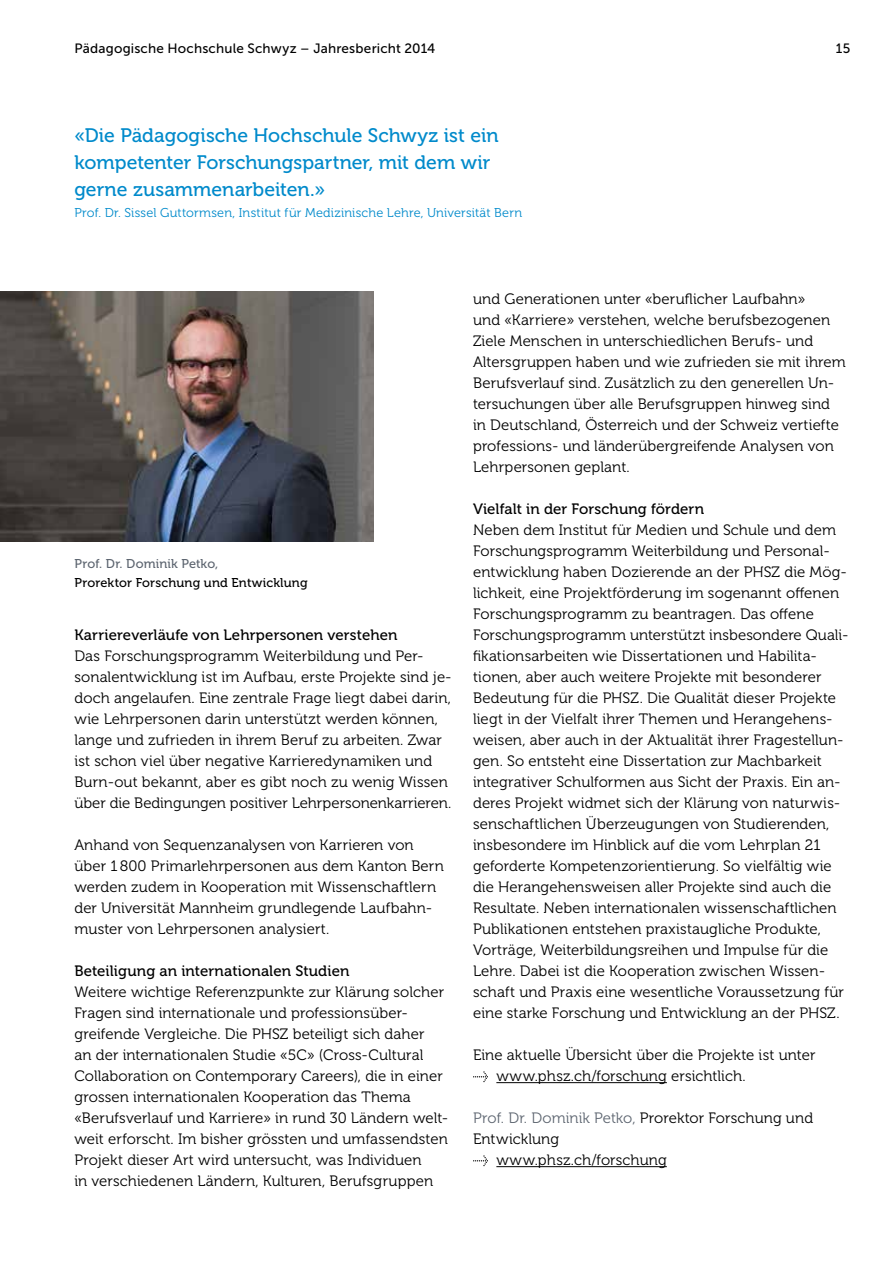
<style>
.page{position:relative;width:893px;height:1263px;background:#fff}
.page>*{position:absolute;margin:0;border:0;box-sizing:border-box;transform-origin:0 0}
.t1{font:19.5px/27px "Museo 500";color:#008acb}
.t2{font:15px/21px "Museo 300";letter-spacing:.005em;color:#000}
.t3{font:15px "Museo 500";letter-spacing:.005em;color:#000}
.t4{font:15px "Museo 300";letter-spacing:.005em;color:#5d6570}
.t5{font:13.5px "Museo Sans 500";letter-spacing:.015em;color:#000}
.t6{font:12.75px "Museo 300";letter-spacing:.015em;color:#008acb}
.t7{font:12.75px "Museo 500";letter-spacing:.015em;color:#000}
.t8{font:12.75px "Museo 500";letter-spacing:.01em;color:#5d6570}
.s1{color:#000}
</style>
<div class="page">
<img style="left:0;top:291px;width:373px;height:250px">
<hr style="left:496px;top:1082px;width:171px;height:1px;background:#000">
<hr style="left:496px;top:1166px;width:171px;height:1px;background:#000">
<svg style="left:473px;top:1071px;width:15px;height:11px"></svg>
<svg style="left:473px;top:1155px;width:15px;height:11px"></svg>
<p class="t5" style="left:74px;top:41px;width:362px">Pädagogische Hochschule Schwyz – Jahresbericht 2014</p>
<p class="t5" style="left:836px;top:41px;width:16px">15</p>
<h1 class="t1" style="left:74px;top:122px;width:426px">«Die Pädagogische Hochschule Schwyz ist ein kompetenter Forschungspartner, mit dem wir gerne zusammenarbeiten.»</h1>
<p class="t6" style="left:74px;top:206px;width:449px">Prof. Dr. Sissel Guttormsen, Institut für Medizinische Lehre, Universität Bern</p>
<p class="t8" style="left:74px;top:557px;width:145px">Prof. Dr. Dominik Petko,</p>
<p class="t7" style="left:74px;top:575px;width:235px">Prorektor Forschung und Entwicklung</p>
<p class="t3" style="left:74px;top:627px;width:325px">Karriereverläufe von Lehrpersonen verstehen</p>
<p class="t2" style="left:74px;top:646px;width:379px">Das Forschungsprogramm Weiterbildung und Per&shy;sonalentwicklung ist im Aufbau, erste Projekte sind je&shy;doch angelaufen. Eine zentrale Frage liegt dabei darin, wie Lehrpersonen darin unterstützt werden können, lange und zufrieden in ihrem Beruf zu arbeiten. Zwar ist schon viel über negative Karrieredynamiken und Burn-out bekannt, aber es gibt noch zu wenig Wissen über die Bedingungen positiver Lehrpersonenkarrieren.</p>
<p class="t2" style="left:74px;top:835px;width:371px">Anhand von Sequenzanalysen von Karrieren von über 1800 Primarlehrpersonen aus dem Kanton Bern werden zudem in Kooperation mit Wissenschaftlern der Universität Mannheim grundlegende Laufbahn&shy;muster von Lehrpersonen analysiert.</p>
<p class="t3" style="left:74px;top:963px;width:277px">Beteiligung an internationalen Studien</p>
<p class="t2" style="left:74px;top:982px;width:375px">Weitere wichtige Referenzpunkte zur Klärung solcher Fragen sind internationale und professionsüber&shy;greifende Vergleiche. Die PHSZ beteiligt sich daher<br>an der internationalen Studie «5C» (Cross-Cultural Collaboration on Contemporary Careers), die in einer grossen internationalen Kooperation das Thema «Berufsverlauf und Karriere» in rund 30 Ländern welt&shy;weit erforscht. Im bisher grössten und umfassendsten Projekt dieser Art wird untersucht, was Individuen<br>in verschiedenen Ländern, Kulturen, Berufsgruppen</p>
<p class="t2" style="left:473px;top:289px;width:374px">und Generationen unter «beruflicher Laufbahn»<br>und «Karriere» verstehen, welche berufsbezogenen Ziele Menschen in unterschiedlichen Berufs- und Altersgruppen haben und wie zufrieden sie mit ihrem Berufsverlauf sind. Zusätzlich zu den generellen Un&shy;tersuchungen über alle Berufsgruppen hinweg sind in Deutschland, Österreich und der Schweiz vertiefte professions- und länderübergreifende Analysen von Lehrpersonen geplant.</p>
<p class="t3" style="left:473px;top:501px;width:233px">Vielfalt in der Forschung fördern</p>
<p class="t2" style="left:473px;top:520px;width:377px">Neben dem Institut für Medien und Schule und dem Forschungsprogramm Weiterbildung und Personal&shy;entwicklung haben Dozierende an der PHSZ die Mög&shy;lichkeit, eine Projektförderung im sogenannt offenen Forschungsprogramm zu beantragen. Das offene Forschungsprogramm unterstützt insbesondere Quali&shy;fikationsarbeiten wie Dissertationen und Habilita&shy;tionen, aber auch weitere Projekte mit besonderer Bedeutung für die PHSZ. Die Qualität dieser Projekte liegt in der Vielfalt ihrer Themen und Herangehens&shy;weisen, aber auch in der Aktualität ihrer Fragestellun&shy;gen. So entsteht eine Dissertation zur Machbarkeit integrativer Schulformen aus Sicht der Praxis. Ein an&shy;deres Projekt widmet sich der Klärung von naturwis&shy;senschaftlichen Überzeugungen von Studierenden, insbesondere im Hinblick auf die vom Lehrplan 21 geforderte Kompetenzorientierung. So vielfältig wie die Herangehensweisen aller Projekte sind auch die Resultate. Neben internationalen wissenschaftlichen Publikationen entstehen praxistaugliche Produkte, Vorträge, Weiterbildungsreihen und Impulse für die Lehre. Dabei ist die Kooperation zwischen Wissen&shy;schaft und Praxis eine wesentliche Voraussetzung für eine starke Forschung und Entwicklung an der PHSZ.</p>
<p class="t2" style="left:496px;top:1045px;width:321px;text-indent:-23px">Eine aktuelle Übersicht über die Projekte ist unter www.phsz.ch/forschung ersichtlich.</p>
<p class="t4" style="left:473px;top:1110px;width:342px">Prof. Dr. Dominik Petko, <span class="s1">Prorektor Forschung und</span></p>
<p class="t2" style="left:473px;top:1129px;width:88px">Entwicklung</p>
<p class="t2" style="left:496px;top:1150px;width:172px">www.phsz.ch/forschung</p>
</div>
